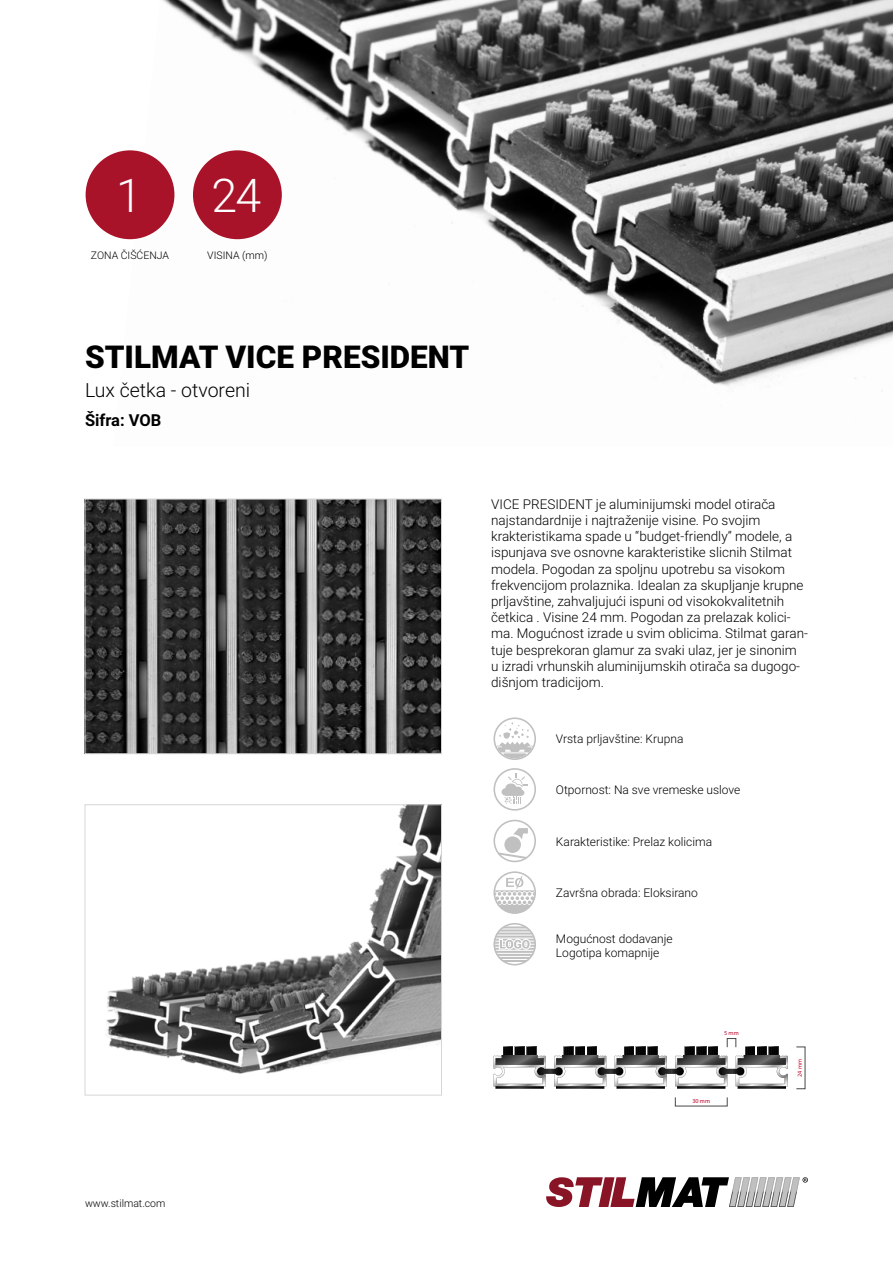
<style>
.page{position:relative;width:893px;height:1263px;background:#fff}
.page>*{position:absolute;margin:0;border:0;box-sizing:border-box;transform-origin:0 0}
.t1{font:300 46.5px "Roboto";color:#fff}
.t2{font:900 31.5px "Roboto";color:#000}
.t3{font:300 19.5px "Roboto";color:#000}
.t4{font:700 16.5px "Roboto";color:#000}
.t5{font:300 13.5px/16.2px "Roboto";color:#000}
.t6{font:300 12px/14.4px "Roboto";color:#000}
.t7{font:300 10.5px "Roboto";color:#000}
.t8{font:6.15px "Myriad Pro";color:#be0027}
</style>
<div class="page">
<svg style="left:546px;top:1177px;width:262px;height:30px"></svg>
<img style="left:113px;top:0;width:780px;height:391px">
<img style="left:87px;top:501px;width:353px;height:251px">
<div style="left:85px;top:499px;width:357px;height:255px;border:1px solid #d6d6d6"></div>
<img style="left:106px;top:806px;width:334px;height:268px">
<div style="left:85px;top:804px;width:357px;height:291px;border:1px solid #d6d6d6"></div>
<div style="left:727px;top:1038px;width:9px;height:9px;border:1px solid #484848"></div>
<svg style="left:493px;top:1047px;width:295px;height:42px"></svg>
<svg style="left:493px;top:768px;width:43px;height:43px"></svg>
<svg style="left:493px;top:717px;width:43px;height:43px"></svg>
<svg style="left:493px;top:820px;width:43px;height:42px"></svg>
<svg style="left:493px;top:871px;width:43px;height:43px"></svg>
<svg style="left:493px;top:923px;width:43px;height:42px"></svg>
<div style="left:86px;top:150px;width:88px;height:89px;background:#a9132a;border-radius:50%"></div>
<div style="left:193px;top:150px;width:89px;height:89px;background:#a9132a;border-radius:50%"></div>
<h1 class="t1" style="left:116px;top:163px;width:27px">1</h1>
<h1 class="t1" style="left:212px;top:163px;width:51px">24</h1>
<p class="t7" style="left:91px;top:248px;width:80px">ZONA ČIŠĆENJA</p>
<p class="t7" style="left:207px;top:248px;width:62px">VISINA (mm)</p>
<h2 class="t2" style="left:85px;top:334px;width:386px">STILMAT VICE PRESIDENT</h2>
<h3 class="t3" style="left:85px;top:376px;width:167px">Lux četka - otvoreni</h3>
<p class="t4" style="left:85px;top:409px;width:78px">Šifra: VOB</p>
<p class="t5" style="left:491px;top:495px;width:318px">VICE PRESIDENT je aluminijumski model otirača najstandardnije i najtraženije visine. Po svojim krakteristikama spade u “budget-friendly” modele, a ispunjava sve osnovne karakteristike slicnih Stilmat modela. Pogodan za spoljnu upotrebu sa visokom frekvencijom prolaznika. Idealan za skupljanje krupne prljavštine, zahvaljujući ispuni od visokokvalitetnih četkica . Visine 24 mm. Pogodan za prelazak kolici&shy;ma. Mogućnost izrade u svim oblicima. Stilmat garan&shy;tuje besprekoran glamur za svaki ulaz, jer je sinonim<br>u izradi vrhunskih aluminijumskih otirača sa dugogo&shy;dišnjom tradicijom.</p>
<p class="t6" style="left:556px;top:731px;width:129px">Vrsta prljavštine: Krupna</p>
<p class="t6" style="left:556px;top:782px;width:186px">Otpornost: Na sve vremeske uslove</p>
<p class="t6" style="left:556px;top:833px;width:158px">Karakteristike: Prelaz kolicima</p>
<p class="t6" style="left:556px;top:885px;width:143px">Završna obrada: Eloksirano</p>
<p class="t6" style="left:556px;top:931px;width:118px">Mogućnost dodavanje<br>Logotipa komapnije</p>
<p class="t8" style="left:724px;top:1029px;width:16px">5 mm</p>
<p class="t8" style="left:692px;top:1097px;width:19px">30 mm</p>
<p class="t8" style="left:796px;top:1077px;width:19px;rotate:-90deg">24 mm</p>
<p class="t7" style="left:85px;top:1196px;width:82px">www.stilmat.com</p>
</div>
